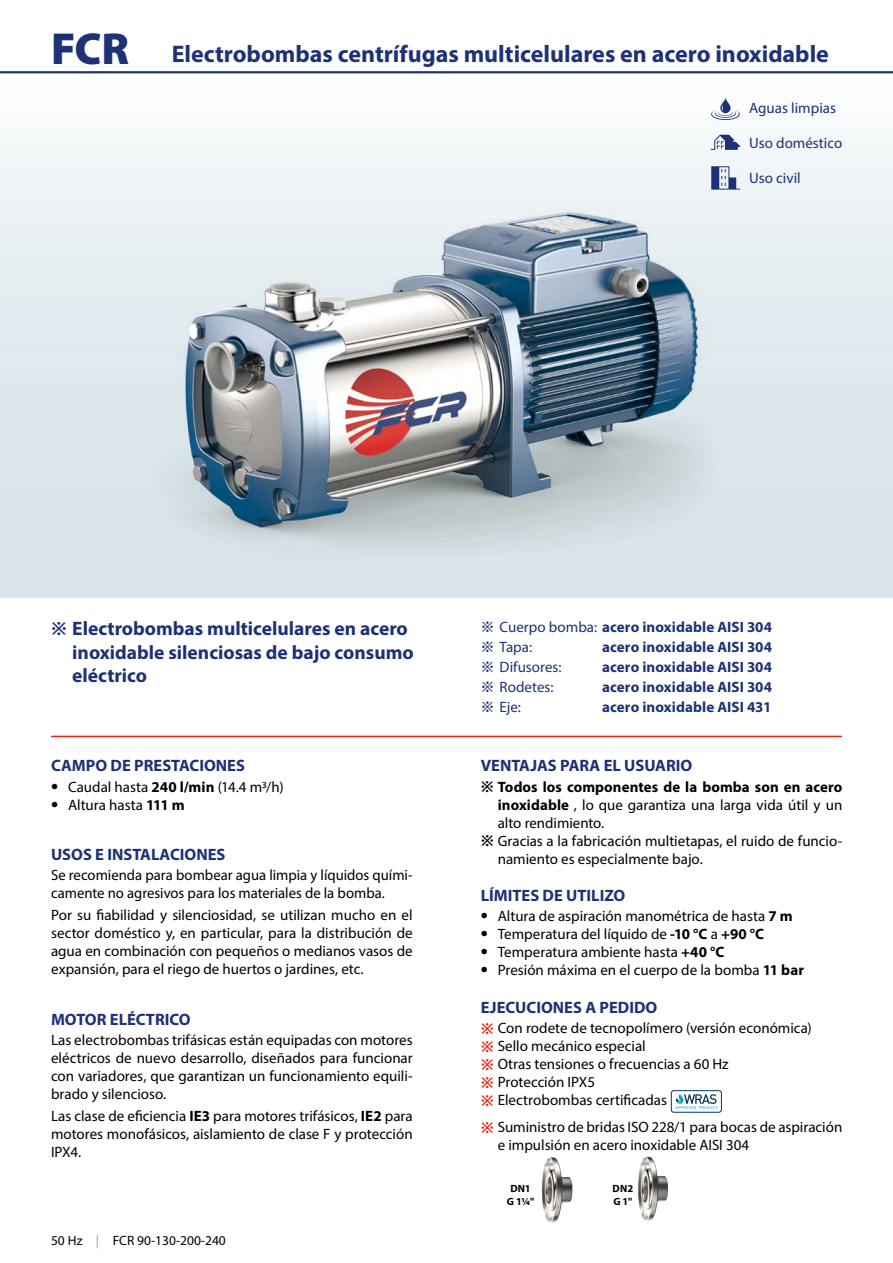
<style>
.page{position:relative;width:893px;height:1263px;background:#fff}
.page>*{position:absolute;margin:0;border:0;box-sizing:border-box;transform-origin:0 0}
.t1{font:900 45px "Myriad Pro";color:#1d3176}
.t2{font:700 24px "Myriad Pro";color:#1d3176}
.t3{font:700 19.5px/23.4px "Myriad Pro";color:#1d3176}
.t4{font:700 16.5px "Myriad Pro";color:#1d3176}
.t5{font:15px/18px "Myriad Pro";color:#000}
.t6{font:700 15px/20.1px "Myriad Pro";letter-spacing:.005em;color:#1d3176}
.t7{font:15px "Myriad Pro";color:#1d3176}
.t8{font:700 15px "Myriad Pro";letter-spacing:.005em;color:#000}
.t9{font:13.5px "Myriad Pro";color:#000}
.t10{font:700 10.5px/12.6px "Myriad Pro";letter-spacing:.015em;color:#000;text-align:center}
.s1{font-family:"Apple SD Gothic Neo";font-size:18px}
.s2{font-weight:400}
.s3{font-weight:700;font-size:21px}
.s4{font-weight:700}
.s5{color:#9c9e9f}
.s6{font-family:"Apple SD Gothic Neo"}
.s7{font-family:"Apple SD Gothic Neo";font-weight:700}
.s8{font-family:"Apple SD Gothic Neo";font-weight:700;color:#e42313}
</style>
<div class="page">
<div style="left:0;top:72px;width:893px;height:525px;background:linear-gradient(to bottom,#f7fafb,#d2e0e7)"></div>
<hr style="left:0;top:71px;width:893px;height:2px;background:#1d3176">
<img style="left:132px;top:197px;width:616px;height:401px">
<img style="left:186px;top:212px;width:511px;height:315px">
<svg style="left:671px;top:1090px;width:51px;height:23px"></svg>
<img style="left:541px;top:1157px;width:32px;height:66px">
<img style="left:638px;top:1157px;width:30px;height:64px">
<hr style="left:51px;top:736px;width:791px;height:1px;background:#e42313">
<svg style="left:711px;top:98px;width:29px;height:22px"></svg>
<svg style="left:710px;top:135px;width:30px;height:15px"></svg>
<svg style="left:711px;top:166px;width:29px;height:24px"></svg>
<h1 class="t1" style="left:51px;top:18px;width:80px">FCR</h1>
<h2 class="t2" style="left:172px;top:38px;width:659px">Electrobombas centrífugas multicelulares en acero inoxidable</h2>
<p class="t7" style="left:749px;top:99px;width:88px">Aguas limpias</p>
<p class="t7" style="left:749px;top:134px;width:94px">Uso doméstico</p>
<p class="t7" style="left:749px;top:169px;width:53px">Uso civil</p>
<h3 class="t3" style="left:72px;top:617px;width:343px;text-indent:-21px"><span class="s1">※</span> Electrobombas multicelulares en acero inoxidable silenciosas de bajo consumo eléctrico</h3>
<p class="t6" style="left:500px;top:616px;width:274px"><span class="s2">Cuerpo bomba:</span> acero inoxidable AISI 304<br><span class="s2">Tapa:</span></p>
<p class="t6" style="left:602px;top:636px;width:172px">acero inoxidable AISI 304</p>
<p class="t7" style="left:500px;top:658px;width:63px">Difusores:</p>
<p class="t6" style="left:602px;top:657px;width:172px">acero inoxidable AISI 304</p>
<p class="t7" style="left:500px;top:678px;width:55px">Rodetes:</p>
<p class="t6" style="left:602px;top:677px;width:172px">acero inoxidable AISI 304</p>
<p class="t7" style="left:500px;top:698px;width:23px">Eje:</p>
<p class="t6" style="left:602px;top:697px;width:171px">acero inoxidable AISI 431</p>
<p class="t4" style="left:51px;top:755px;width:195px">CAMPO DE PRESTACIONES</p>
<p class="t5" style="left:51px;top:777px;width:234px"><span class="s3">•</span> Caudal hasta <span class="s4">240 l/min</span> (14.4 m3/h)</p>
<p class="t5" style="left:51px;top:795px;width:135px"><span class="s3">•</span> Altura hasta <span class="s4">111 m</span></p>
<p class="t4" style="left:51px;top:844px;width:176px">USOS E INSTALACIONES</p>
<p class="t5" style="left:51px;top:866px;width:363px">Se recomienda para bombear agua limpia y líquidos quími&shy;camente no agresivos para los materiales de la bomba.</p>
<p class="t5" style="left:51px;top:906px;width:363px;text-align:justify">Por su fiabilidad y silenciosidad, se utilizan mucho en el sector doméstico y, en particular, para la distribución de agua en combinación con pequeños o medianos vasos de expansión, para el riego de huertos o jardines, etc.</p>
<p class="t4" style="left:51px;top:1009px;width:141px">MOTOR ELÉCTRICO</p>
<p class="t5" style="left:51px;top:1031px;width:363px;text-align:justify">Las electrobombas trifásicas están equipadas con motores eléctricos de nuevo desarrollo, diseñados para funcionar con variadores, que garantizan un funcionamiento equili&shy;brado y silencioso.</p>
<p class="t5" style="left:51px;top:1107px;width:363px;text-align:justify">Las clase de eficiencia <span class="s4">IE3</span> para motores trifásicos, <span class="s4">IE2</span> para motores monofásicos, aislamiento de clase F y protección IPX4.</p>
<p class="t9" style="left:51px;top:1232px;width:176px">50 Hz <span class="s5">|</span> FCR 90-130-200-240</p>
<p class="t4" style="left:481px;top:755px;width:213px">VENTAJAS PARA EL USUARIO</p>
<p class="t8" style="left:481px;top:777px;width:363px"><span class="s6">※</span> Todos los componentes de la bomba son en acero</p>
<p class="t5" style="left:498px;top:795px;width:346px"><span class="s4">inoxidable</span> , lo que garantiza una larga vida útil y un</p>
<p class="t5" style="left:498px;top:813px;width:108px">alto rendimiento.</p>
<p class="t5" style="left:481px;top:831px;width:363px"><span class="s7">※</span> Gracias a la fabricación multietapas, el ruido de funcio-</p>
<p class="t5" style="left:498px;top:849px;width:207px">namiento es especialmente bajo.</p>
<p class="t4" style="left:481px;top:885px;width:146px">LÍMITES DE UTILIZO</p>
<p class="t5" style="left:481px;top:907px;width:314px"><span class="s3">•</span> Altura de aspiración manométrica de hasta <span class="s4">7 m</span></p>
<p class="t5" style="left:481px;top:925px;width:285px"><span class="s3">•</span> Temperatura del líquido de <span class="s4">-10 °C</span> a <span class="s4">+90 °C</span></p>
<p class="t5" style="left:481px;top:943px;width:245px"><span class="s3">•</span> Temperatura ambiente hasta <span class="s4">+40 °C</span></p>
<p class="t5" style="left:481px;top:961px;width:325px"><span class="s3">•</span> Presión máxima en el cuerpo de la bomba <span class="s4">11 bar</span></p>
<p class="t4" style="left:481px;top:997px;width:178px">EJECUCIONES A PEDIDO</p>
<p class="t5" style="left:481px;top:1019px;width:333px"><span class="s8">※</span> Con rodete de tecnopolímero (versión económica) <span class="s8">※</span> Sello mecánico especial<br><span class="s8">※</span> Otras tensiones o frecuencias a 60 Hz<br><span class="s8">※</span> Protección IPX5<br><span class="s8">※</span> Electrobombas certificadas</p>
<p class="t5" style="left:498px;top:1117px;width:346px;text-indent:-17px"><span class="s8">※</span> Suministro de bridas ISO 228/1 para bocas de aspiración e impulsión en acero inoxidable AISI 304</p>
<p class="t10" style="left:507px;top:1182px;width:29px">DN1<br>G 1¼"</p>
<p class="t10" style="left:612px;top:1182px;width:22px;text-align:left">DN2<br>G 1"</p>
</div>
